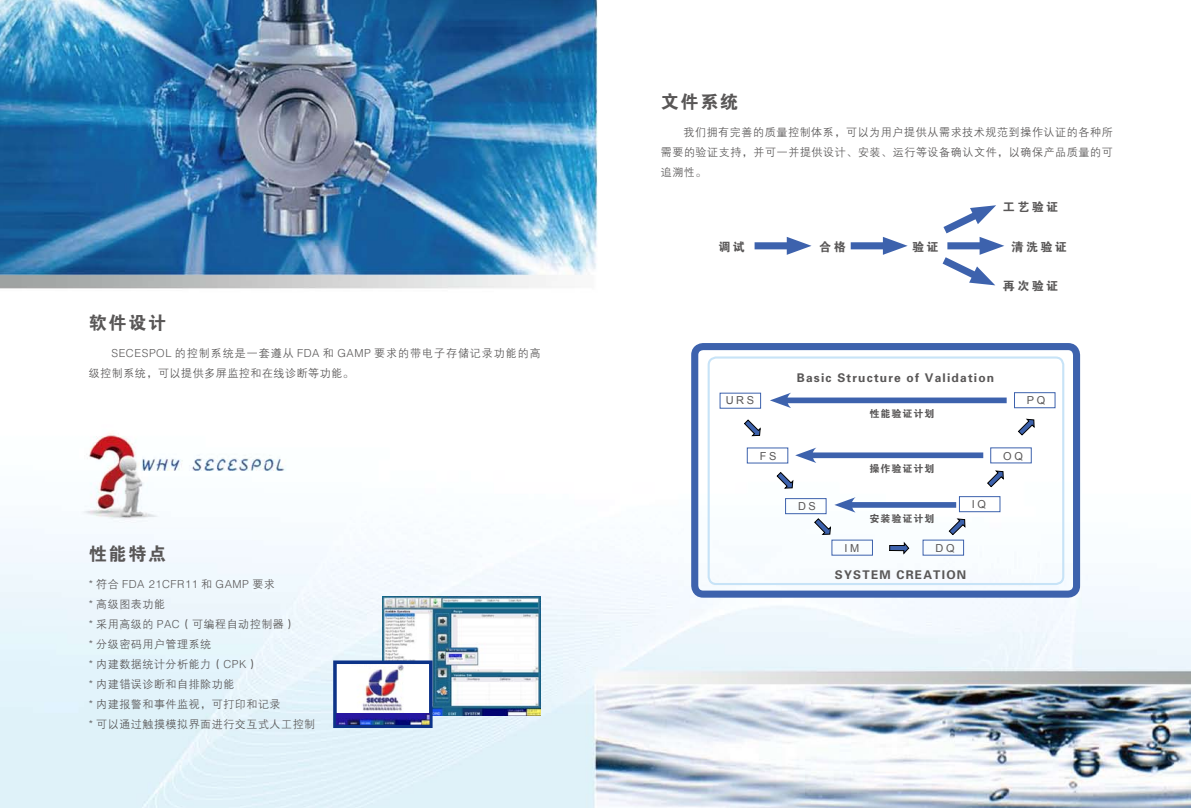
<style>
.page{position:relative;width:1191px;height:808px;background:#fff}
.page>*{position:absolute;margin:0;border:0;box-sizing:border-box;transform-origin:0 0}
.t1{font:18px "FZDHTJW GB1 0";letter-spacing:.1em;color:#595757}
.t2{font:12px "FZDHTJW GB1 0";letter-spacing:.1em;color:#595757}
.t3{font:11px/20px "FZZDXJW GB1 0";letter-spacing:.05em;color:#595757}
.t4{font:11px "Arial";letter-spacing:.24em;color:#595757}
.t5{font:10px "FZDHTJW GB1 0";letter-spacing:.1em;color:#595757}
</style>
<div class="page">
<img style="left:0;top:0;width:1191px;height:808px">
<div style="left:782px;top:397px;width:224px;height:6px;background:#3d62ad"></div>
<svg style="left:770px;top:393px;width:21px;height:15px"></svg>
<div style="left:807px;top:452px;width:176px;height:6px;background:#3d62ad"></div>
<svg style="left:795px;top:448px;width:21px;height:15px"></svg>
<div style="left:846px;top:502px;width:110px;height:6px;background:#3d62ad"></div>
<div style="left:719px;top:393px;width:42px;height:16px;border:1px solid #3d62ad"></div>
<div style="left:785px;top:498px;width:41px;height:16px;border:1px solid #3d62ad"></div>
<div style="left:959px;top:496px;width:41px;height:16px;border:1px solid #3d62ad"></div>
<div style="left:1014px;top:392px;width:41px;height:16px;border:1px solid #3d62ad"></div>
<svg style="left:743px;top:419px;width:18px;height:17px"></svg>
<svg style="left:776px;top:471px;width:17px;height:18px"></svg>
<svg style="left:813px;top:497px;width:42px;height:38px"></svg>
<svg style="left:888px;top:541px;width:21px;height:14px"></svg>
<svg style="left:948px;top:518px;width:17px;height:18px"></svg>
<svg style="left:986px;top:470px;width:18px;height:18px"></svg>
<svg style="left:1017px;top:418px;width:17px;height:18px"></svg>
<div style="left:691px;top:343px;width:389px;height:255px;border:7px solid #3d62ad;border-radius:9px"></div>
<div style="left:707px;top:356px;width:357px;height:229px;border:2px solid #c7e3f7;border-radius:8px"></div>
<img style="left:382px;top:597px;width:158px;height:119px">
<img style="left:338px;top:665px;width:89px;height:49px">
<div style="left:333px;top:660px;width:99px;height:68px;border:4px solid #0c3388"></div>
<img style="left:337px;top:714px;width:92px;height:10px">
<div style="left:754px;top:242px;width:43px;height:7px;background:#3d62ad"></div>
<svg style="left:786px;top:237px;width:25px;height:18px"></svg>
<div style="left:850px;top:242px;width:43px;height:7px;background:#3d62ad"></div>
<svg style="left:883px;top:237px;width:24px;height:18px"></svg>
<svg style="left:934px;top:202px;width:70px;height:87px"></svg>
<h1 class="t1" style="left:89px;top:313px;width:79px">软件设计</h1>
<p class="t3" style="left:89px;top:343px;width:453px;text-indent:23px">SECESPOL 的控制系统是一套遵从 FDA 和 GAMP 要求的带电子存储记录功能的高级控制系统，可以提供多屏监控和在线诊断等功能。</p>
<h1 class="t1" style="left:89px;top:544px;width:79px">性能特点</h1>
<p class="t3" style="left:89px;top:574px;width:228px">* 符合 FDA 21CFR11 和 GAMP 要求<br>* 高级图表功能<br>* 采用高级的 PAC（可编程自动控制器）<br>* 分级密码用户管理系统<br>* 内建数据统计分析能力（CPK）<br>* 内建错误诊断和自排除功能<br>* 内建报警和事件监视，可打印和记录<br>* 可以通过触摸模拟界面进行交互式人工控制</p>
<h1 class="t1" style="left:661px;top:92px;width:79px">文件系统</h1>
<p class="t3" style="left:661px;top:122px;width:453px;text-align:justify;text-indent:23px">我们拥有完善的质量控制体系，可以为用户提供从需求技术规范到操作认证的各种所需要的验证支持，并可一并提供设计、安装、运行等设备确认文件，以确保产品质量的可追溯性。</p>
<p class="t2" style="left:1003px;top:201px;width:57px">工艺验证</p>
<p class="t2" style="left:718px;top:240px;width:28px">调试</p>
<p class="t2" style="left:819px;top:240px;width:28px">合格</p>
<p class="t2" style="left:912px;top:240px;width:28px">验证</p>
<p class="t2" style="left:1011px;top:240px;width:57px">清洗验证</p>
<p class="t2" style="left:1003px;top:280px;width:57px">再次验证</p>
<p class="t4" style="left:725px;top:393px;width:30px">URS</p>
<p class="t4" style="left:759px;top:449px;width:18px">FS</p>
<p class="t2" style="left:797px;top:371px;width:199px">Basic Structure of Validation</p>
<p class="t5" style="left:869px;top:408px;width:66px">性能验证计划</p>
<p class="t4" style="left:1027px;top:393px;width:20px">PQ</p>
<p class="t4" style="left:798px;top:499px;width:19px">DS</p>
<p class="t5" style="left:869px;top:463px;width:66px">操作验证计划</p>
<p class="t5" style="left:869px;top:513px;width:66px">安装验证计划</p>
<p class="t4" style="left:844px;top:541px;width:16px">IM</p>
<p class="t4" style="left:935px;top:541px;width:21px">DQ</p>
<p class="t4" style="left:972px;top:497px;width:16px">IQ</p>
<p class="t2" style="left:835px;top:569px;width:133px">SYSTEM CREATION</p>
<p class="t4" style="left:1003px;top:449px;width:21px">OQ</p>
</div>
